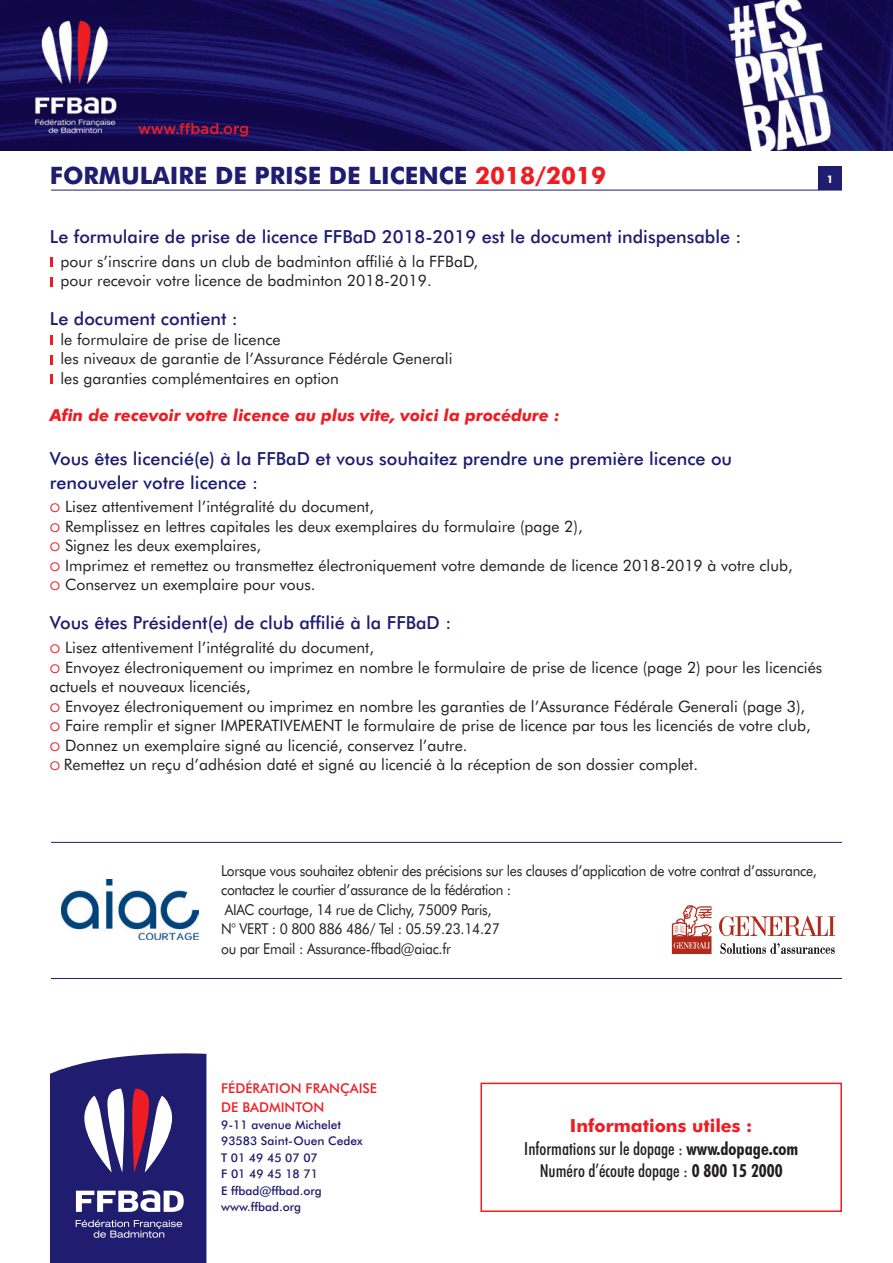
<style>
.page{position:relative;width:893px;height:1263px;background:#fff}
.page>*{position:absolute;margin:0;border:0;box-sizing:border-box;transform-origin:0 0}
.t1{font:700 24px "Futura BT";color:#201c70}
.t2{font:500 18px "Futura BT";color:#201c70}
.t3{font:500 condensed 18px "Futura BT";color:#231f20}
.t4{font:700 18px "Futura BT";color:#ee1d23}
.t5{font:italic 700 16.5px "Futura BT";color:#ee1d23}
.t6{font:15.75px/19.5px "Futura BT";color:#231f20}
.t7{font:15px/19.5px "Futura BT";letter-spacing:-.02em;color:#231f20;scale:.92 1}
.t8{font:500 15px "Gotham";letter-spacing:-.005em;color:#ee1d23}
.t9{font:500 13.5px "Futura BT";color:#ee1d23}
.t10{font:500 12px "Futura BT";color:#201c70}
.t11{font:700 10.5px "Futura BT";color:#fff}
.s1{color:#ee1d23}
.s2{font-size:12px;color:#ee1d23}
.s3{font-weight:700}
</style>
<div class="page">
<img style="left:0;top:0;width:893px;height:151px">
<div style="left:480px;top:1082px;width:362px;height:130px;border:2px solid #ee1d23"></div>
<svg style="left:50px;top:257px;width:2px;height:10px"></svg>
<svg style="left:50px;top:277px;width:2px;height:9px"></svg>
<svg style="left:50px;top:335px;width:2px;height:10px"></svg>
<svg style="left:50px;top:355px;width:2px;height:9px"></svg>
<svg style="left:50px;top:374px;width:2px;height:10px"></svg>
<svg style="left:50px;top:1053px;width:156px;height:210px;background:#4a4185"></svg>
<div style="left:819px;top:167px;width:23px;height:23px;background:#201c70"></div>
<hr style="left:51px;top:190px;width:791px;height:1px;background:#201c70">
<hr style="left:51px;top:842px;width:791px;height:1px;background:#201c70">
<hr style="left:51px;top:978px;width:791px;height:1px;background:#201c70">
<img style="left:62px;top:880px;width:136px;height:59px">
<svg style="left:721px;top:943px;width:114px;height:11px"></svg>
<svg style="left:672px;top:905px;width:40px;height:49px"></svg>
<svg style="left:719px;top:916px;width:116px;height:20px"></svg>
<p class="t8" style="left:138px;top:119px;width:113px">www.ffbad.org</p>
<p class="t1" style="left:50px;top:161px;width:558px">FORMULAIRE DE PRISE DE LICENCE <span class="s1">2018/2019</span></p>
<p class="t11" style="left:827px;top:173px;width:8px">1</p>
<p class="t2" style="left:50px;top:226px;width:693px">Le formulaire de prise de licence FFBaD 2018-2019 est le document indispensable :</p>
<p class="t6" style="left:60px;top:251px;width:419px">pour s’inscrire dans un club de badminton affilié à la FFBaD,</p>
<p class="t6" style="left:60px;top:271px;width:373px">pour recevoir votre licence de badminton 2018-2019.</p>
<p class="t2" style="left:50px;top:308px;width:189px">Le document contient :</p>
<p class="t6" style="left:60px;top:329px;width:222px">le formulaire de prise de licence</p>
<p class="t6" style="left:60px;top:349px;width:394px">les niveaux de garantie de l’Assurance Fédérale Generali</p>
<p class="t6" style="left:60px;top:368px;width:280px">les garanties complémentaires en option</p>
<p class="t5" style="left:50px;top:406px;width:512px">Afin de recevoir votre licence au plus vite, voici la procédure :</p>
<p class="t2" style="left:50px;top:447px;width:684px">Vous êtes licencié(e) à la FFBaD et vous souhaitez prendre une première licence ou</p>
<p class="t2" style="left:50px;top:471px;width:210px">renouveler votre licence :</p>
<p class="t6" style="left:50px;top:497px;width:326px"><span class="s2">O</span> Lisez attentivement l’intégralité du document,</p>
<p class="t6" style="left:50px;top:516px;width:534px"><span class="s2">O</span> Remplissez en lettres capitales les deux exemplaires du formulaire (page 2),</p>
<p class="t6" style="left:50px;top:536px;width:213px"><span class="s2">O</span> Signez les deux exemplaires,</p>
<p class="t6" style="left:50px;top:555px;width:744px"><span class="s2">O</span> Imprimez et remettez ou transmettez électroniquement votre demande de licence 2018-2019 à votre club,</p>
<p class="t6" style="left:50px;top:575px;width:267px"><span class="s2">O</span> Conservez un exemplaire pour vous.</p>
<p class="t2" style="left:50px;top:612px;width:403px">Vous êtes Président(e) de club affilié à la FFBaD :</p>
<p class="t6" style="left:50px;top:637px;width:326px"><span class="s2">O</span> Lisez attentivement l’intégralité du document,</p>
<p class="t6" style="left:50px;top:657px;width:774px"><span class="s2">O</span> Envoyez électroniquement ou imprimez en nombre le formulaire de prise de licence (page 2) pour les licenciés actuels et nouveaux licenciés,</p>
<p class="t6" style="left:50px;top:696px;width:757px"><span class="s2">O</span> Envoyez électroniquement ou imprimez en nombre les garanties de l’Assurance Fédérale Generali (page 3),</p>
<p class="t6" style="left:50px;top:715px;width:762px"><span class="s2">O</span> Faire remplir et signer IMPERATIVEMENT le formulaire de prise de licence par tous les licenciés de votre club,</p>
<p class="t6" style="left:50px;top:735px;width:419px"><span class="s2">O</span> Donnez un exemplaire signé au licencié, conservez l’autre.</p>
<p class="t6" style="left:50px;top:754px;width:650px"><span class="s2">O</span> Remettez un reçu d’adhésion daté et signé au licencié à la réception de son dossier complet.</p>
<p class="t7" style="left:221px;top:860px;width:649px">Lorsque vous souhaitez obtenir des précisions sur les clauses d’application de votre contrat d’assurance, contactez le courtier d’assurance de la fédération :</p>
<p class="t7" style="left:225px;top:899px;width:291px">AIAC courtage, 14 rue de Clichy, 75009 Paris,</p>
<p class="t7" style="left:221px;top:919px;width:304px">N° VERT : 0 800 886 486/ Tel : 05.59.23.14.27</p>
<p class="t7" style="left:221px;top:938px;width:251px">ou par Email : Assurance-ffbad@aiac.fr</p>
<p class="t9" style="left:221px;top:1080px;width:158px">FÉDÉRATION FRANÇAISE</p>
<p class="t9" style="left:221px;top:1099px;width:105px">DE BADMINTON</p>
<p class="t10" style="left:221px;top:1117px;width:122px">9-11 avenue Michelet</p>
<p class="t10" style="left:221px;top:1134px;width:143px">93583 Saint-Ouen Cedex</p>
<p class="t10" style="left:221px;top:1150px;width:98px">T 01 49 45 07 07</p>
<p class="t10" style="left:221px;top:1167px;width:98px">F 01 49 45 18 71</p>
<p class="t10" style="left:221px;top:1183px;width:102px">E ffbad@ffbad.org</p>
<p class="t10" style="left:221px;top:1200px;width:82px">www.ffbad.org</p>
<p class="t4" style="left:570px;top:1114px;width:184px">Informations utiles :</p>
<p class="t3" style="left:524px;top:1137px;width:275px">Informations sur le dopage : <span class="s3">www.dopage.com</span></p>
<p class="t3" style="left:540px;top:1160px;width:244px">Numéro d’écoute dopage : <span class="s3">0 800 15 2000</span></p>
</div>
